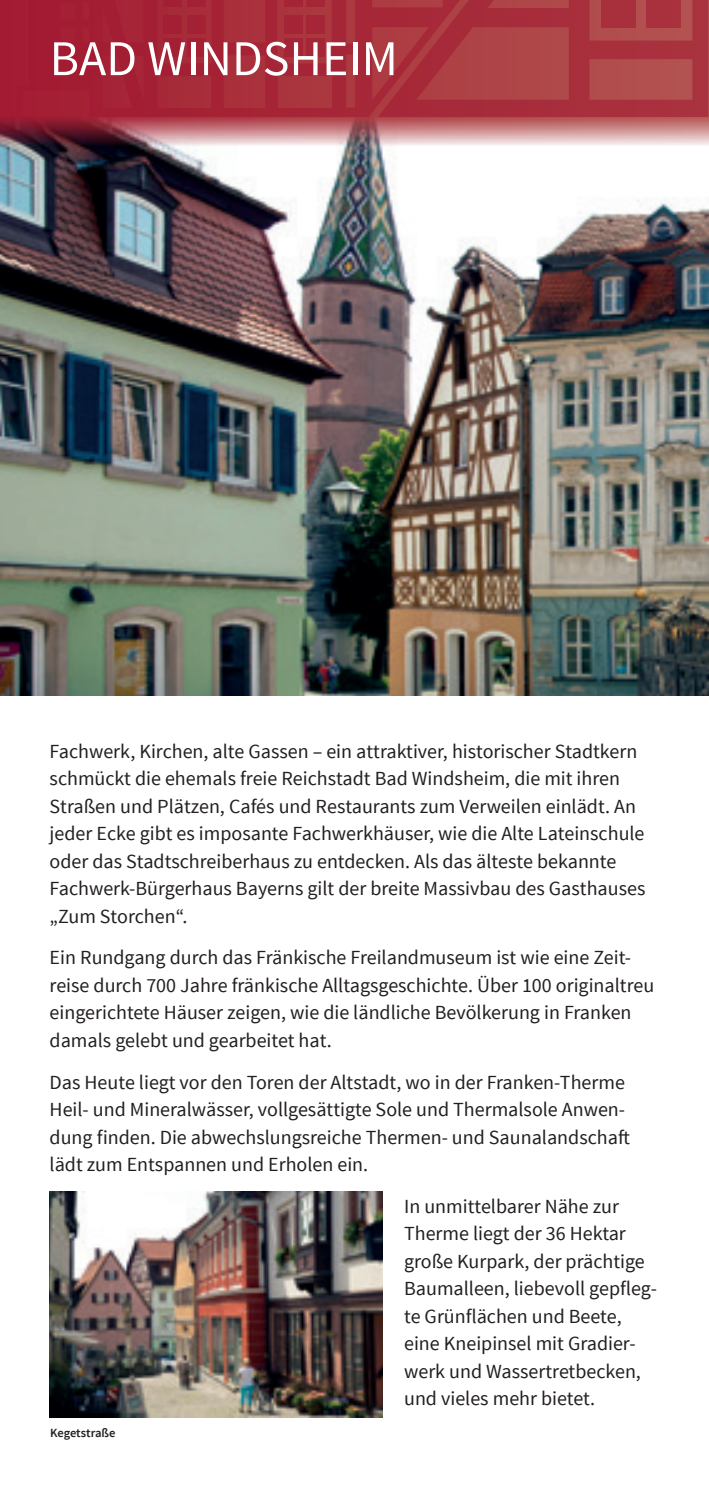
<style>
.page{position:relative;width:709px;height:1489px;background:#fff}
.page>*{position:absolute;margin:0;border:0;box-sizing:border-box;transform-origin:0 0}
.t1{font:50px "Source Sans Pro";color:#fff}
.t2{font:20px/27.5px "Source Sans Pro";color:#231f20}
.t3{font:600 12.5px "Source Sans Pro";letter-spacing:-.005em;color:#231f20}
</style>
<div class="page">
<img style="left:0;top:145px;width:709px;height:550px">
<svg style="left:0;top:0;width:709px;height:145px;background:#b9797f"></svg>
<svg style="left:0;top:0;width:370px;height:117px;background:#a52436"></svg>
<svg style="left:370px;top:0;width:338px;height:117px;background:#ab3a42"></svg>
<div style="left:187px;top:38px;width:19px;height:18px;background:#a32134"></div>
<div style="left:284px;top:38px;width:18px;height:18px;background:#a52536"></div>
<div style="left:187px;top:15px;width:19px;height:18px;background:#a32134"></div>
<div style="left:163px;top:0;width:19px;height:7px;background:#a32034"></div>
<div style="left:163px;top:15px;width:19px;height:18px;background:#a32034"></div>
<div style="left:163px;top:38px;width:19px;height:18px;background:#a32034"></div>
<div style="left:284px;top:15px;width:18px;height:18px;background:#a52536"></div>
<div style="left:307px;top:38px;width:18px;height:18px;background:#a52637"></div>
<div style="left:284px;top:0;width:18px;height:7px;background:#a52536"></div>
<div style="left:307px;top:0;width:18px;height:7px;background:#a52637"></div>
<div style="left:307px;top:15px;width:18px;height:18px;background:#a52637"></div>
<div style="left:187px;top:0;width:19px;height:7px;background:#a32134"></div>
<img style="left:50px;top:1191px;width:333px;height:225px">
<p class="t1" style="left:50px;top:28px;width:350px">BAD WINDSHEIM</p>
<p class="t2" style="left:50px;top:737px;width:597px">Fachwerk, Kirchen, alte Gassen – ein attraktiver, historischer Stadtkern schmückt die ehemals freie Reichstadt Bad Windsheim, die mit ihren Straßen und Plätzen, Cafés und Restaurants zum Verweilen einlädt. An jeder Ecke gibt es imposante Fachwerkhäuser, wie die Alte Lateinschule oder das Stadtschreiberhaus zu entdecken. Als das älteste bekannte Fachwerk-Bürgerhaus Bayerns gilt der breite Massivbau des Gasthauses „Zum Storchen“.</p>
<p class="t2" style="left:50px;top:944px;width:606px">Ein Rundgang durch das Fränkische Freilandmuseum ist wie eine Zeit&shy;reise durch 700 Jahre fränkische Alltagsgeschichte. Über 100 originaltreu eingerichtete Häuser zeigen, wie die ländliche Bevölkerung in Franken damals gelebt und gearbeitet hat.</p>
<p class="t2" style="left:50px;top:1068px;width:581px">Das Heute liegt vor den Toren der Altstadt, wo in der Franken-Therme Heil- und Mineralwässer, vollgesättigte Sole und Thermalsole Anwen&shy;dung finden. Die abwechslungsreiche Thermen- und Saunalandschaft lädt zum Entspannen und Erholen ein.</p>
<p class="t2" style="left:404px;top:1192px;width:254px">In unmittelbarer Nähe zur<br>Therme liegt der 36 Hektar große Kurpark, der prächtige<br>Baumalleen, liebevoll gepfleg&shy;te Grünflächen und Beete, eine Kneipinsel mit Gradier&shy;werk und Wassertretbecken, und vieles mehr bietet.</p>
<p class="t3" style="left:50px;top:1424px;width:67px">Kegetstraße</p>
</div>
